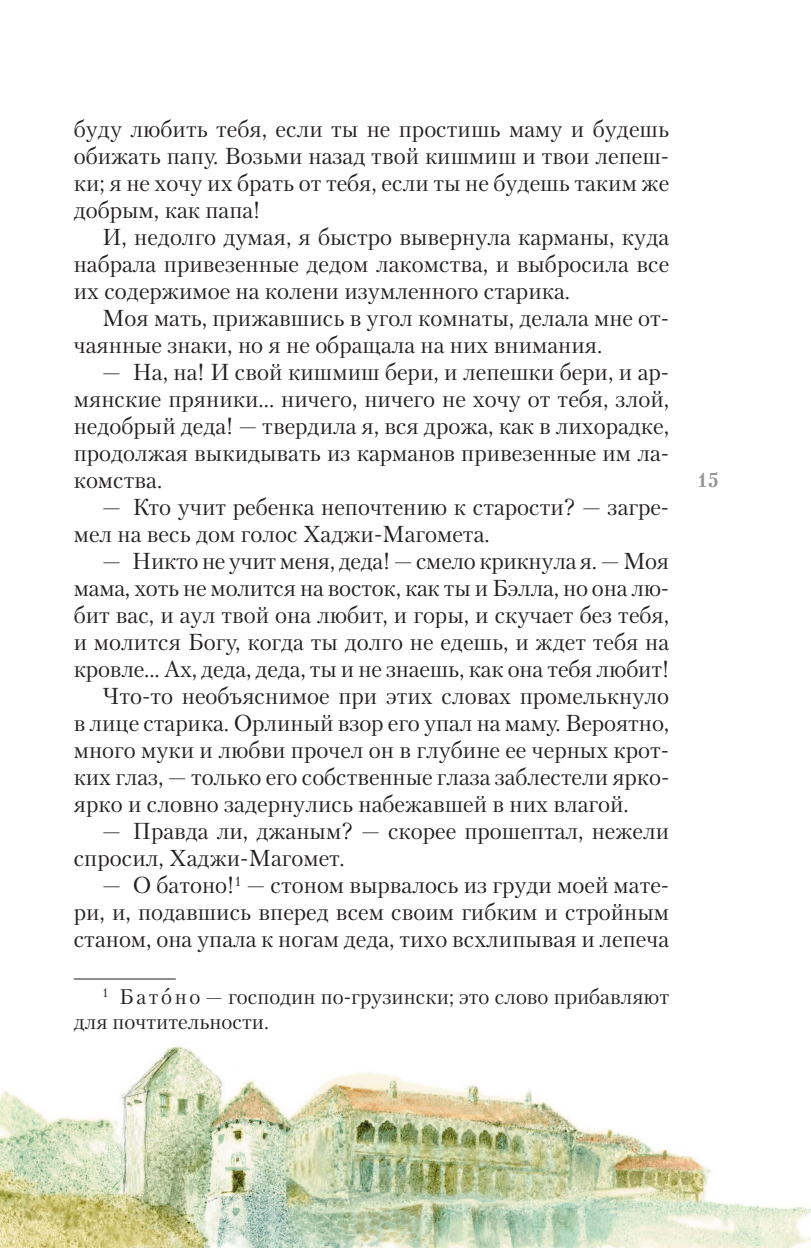
<style>
.page{position:relative;width:811px;height:1248px;background:#fff}
.page>*{position:absolute;margin:0;border:0;box-sizing:border-box;transform-origin:0 0}
.t1{font:23px/27px "Petersburg";color:#231f20;text-align:justify}
.t2{font:21px/25px "Petersburg";color:#231f20}
.t3{font:700 20px "Petersburg";color:#939598}
</style>
<div class="page">
<img style="left:0;top:1046px;width:810px;height:201px">
<hr style="left:74px;top:978px;width:102px;height:1px;background:#231f20">
<p class="t1" style="left:74px;top:117px;width:597px">буду любить тебя, если ты не простишь маму и будешь обижать папу. Возьми назад твой кишмиш и твои лепеш&shy;ки; я не хочу их брать от тебя, если ты не будешь таким же добрым, как папа!</p>
<p class="t1" style="left:74px;top:225px;width:597px;text-indent:28px">И, недолго думая, я быстро вывернула карманы, куда набрала привезенные дедом лакомства, и выбросила все их содержимое на колени изумленного старика.</p>
<p class="t1" style="left:74px;top:306px;width:597px;text-indent:28px">Моя мать, прижавшись в угол комнаты, делала мне от&shy;чаянные знаки, но я не обращала на них внимания.</p>
<p class="t1" style="left:74px;top:360px;width:597px;text-indent:28px">— На, на! И свой кишмиш бери, и лепешки бери, и ар&shy;мянские пряники... ничего, ничего не хочу от тебя, злой, недобрый деда! — твердила я, вся дрожа, как в лихорадке, продолжая выкидывать из карманов привезенные им ла&shy;комства.</p>
<p class="t1" style="left:74px;top:495px;width:597px;text-indent:28px">— Кто учит ребенка непочтению к старости? — загре&shy;мел на весь дом голос Хаджи-Магомета.</p>
<p class="t1" style="left:102px;top:549px;width:568px">— Никто не учит меня, деда! — смело крикнула я. — Моя</p>
<p class="t1" style="left:74px;top:576px;width:597px">мама, хоть не молится на восток, как ты и Бэлла, но она лю-</p>
<p class="t1" style="left:74px;top:603px;width:597px">бит вас, и аул твой она любит, и горы, и скучает без тебя,</p>
<p class="t1" style="left:74px;top:630px;width:597px">и молится Богу, когда ты долго не едешь, и ждет тебя на</p>
<p class="t1" style="left:74px;top:657px;width:597px">кровле... Ах, деда, деда, ты и не знаешь, как она тебя любит!</p>
<p class="t1" style="left:102px;top:684px;width:568px">Что-то необъяснимое при этих словах промелькнуло</p>
<p class="t1" style="left:74px;top:711px;width:597px">в лице старика. Орлиный взор его упал на маму. Вероятно,</p>
<p class="t1" style="left:74px;top:738px;width:597px">много муки и любви прочел он в глубине ее черных крот-</p>
<p class="t1" style="left:74px;top:765px;width:597px">ких глаз, — только его собственные глаза заблестели ярко-</p>
<p class="t1" style="left:74px;top:792px;width:556px">ярко и словно задернулись набежавшей в них влагой.</p>
<p class="t1" style="left:74px;top:819px;width:597px;text-indent:28px">— Правда ли, джаным? — скорее прошептал, нежели спросил, Хаджи-Магомет.</p>
<p class="t1" style="left:74px;top:873px;width:597px;text-indent:28px">— О батоно!<sup>1</sup> — стоном вырвалось из груди моей мате&shy;ри, и, подавшись вперед всем своим гибким и стройным станом, она упала к ногам деда, тихо всхлипывая и лепеча</p>
<p class="t2" style="left:74px;top:985px;width:597px;text-indent:28px"><sup>1</sup> Б а т о н о — господин по-грузински; это слово прибавляют для почтительности.</p>
<p class="t3" style="left:697px;top:472px;width:23px">15</p>
</div>
